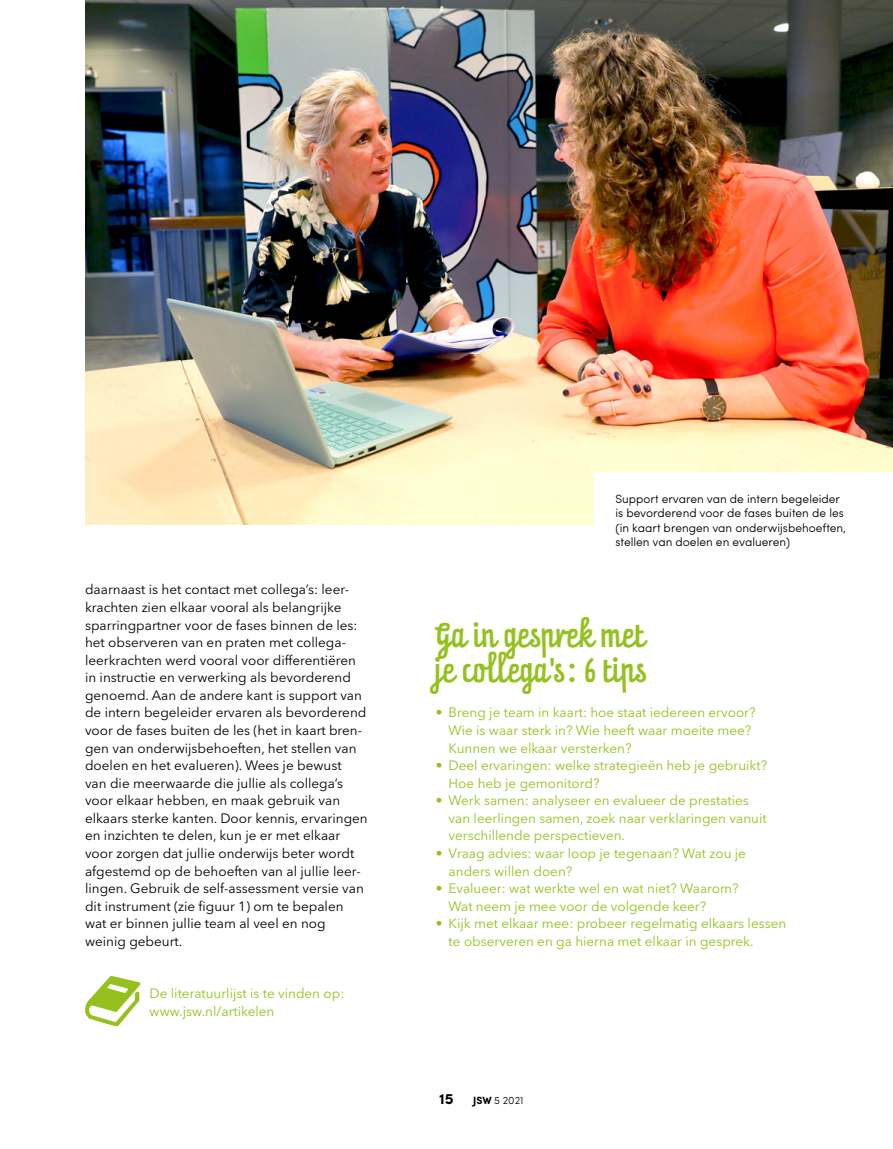
<style>
.page{position:relative;width:893px;height:1149px;background:#fff}
.page>*{position:absolute;margin:0;border:0;box-sizing:border-box;transform-origin:0 0}
.t1{font:30px/35.1px "Prater Script One";color:#95c11f}
.t2{font:700 15px "Sofia Pro";color:#000}
.t3{font:13.5px/17.5px "Avenir Next LT Pro";color:#000}
.t4{font:13.5px/17.5px "Avenir Next LT Pro";color:#95c11f}
.t5{font:300 12px/14.4px "Sofia Pro";color:#000}
.t6{font:300 10.5px "Sofia Pro";color:#000}
.s1{font-weight:700}
</style>
<div class="page">
<svg style="left:85px;top:976px;width:56px;height:50px"></svg>
<img style="left:85px;top:0;width:808px;height:524px">
<div style="left:594px;top:472px;width:299px;height:102px;background:#fff"></div>
<p class="t3" style="left:85px;top:580px;width:284px">daarnaast is het contact met collega’s: leer&shy;krachten zien elkaar vooral als belangrijke sparringpartner voor de fases binnen de les: het observeren van en praten met collega-- leerkrachten werd vooral voor differentiëren in instructie en verwerking als bevorderend genoemd. Aan de andere kant is support van de intern begeleider ervaren als bevorderend voor de fases buiten de les (het in kaart bren&shy;gen van onderwijsbehoeften, het stellen van doelen en het evalueren). Wees je bewust<br>van die meerwaarde die jullie als collega’s voor elkaar hebben, en maak gebruik van elkaars sterke kanten. Door kennis, ervaringen en inzichten te delen, kun je er met elkaar voor zorgen dat jullie onderwijs beter wordt afgestemd op de behoeften van al jullie leer&shy;lingen. Gebruik de self-assessment versie van dit instrument (zie figuur 1) om te bepalen wat er binnen jullie team al veel en nog weinig gebeurt.</p>
<p class="t4" style="left:150px;top:984px;width:196px">De literatuurlijst is te vinden op: www.jsw.nl/artikelen</p>
<p class="t5" style="left:615px;top:490px;width:232px">Support ervaren van de intern begeleider is bevorderend voor de fases buiten de les (in kaart brengen van onderwijsbehoeften, stellen van doelen en evalueren)</p>
<h1 class="t1" style="left:436px;top:620px;width:214px">Ga in gesprek met je collega's: 6 tips</h1>
<p class="t4" style="left:449px;top:703px;width:308px;text-indent:-13px">• Breng je team in kaart: hoe staat iedereen ervoor?<br>Wie is waar sterk in? Wie heeft waar moeite mee?<br>Kunnen we elkaar versterken?</p>
<p class="t4" style="left:449px;top:756px;width:320px;text-indent:-13px">• Deel ervaringen: welke strategieën heb je gebruikt?<br>Hoe heb je gemonitord?</p>
<p class="t4" style="left:449px;top:791px;width:320px;text-indent:-13px">• Werk samen: analyseer en evalueer de prestaties van leerlingen samen, zoek naar verklaringen vanuit verschillende perspectieven.</p>
<p class="t4" style="left:449px;top:844px;width:299px;text-indent:-13px">• Vraag advies: waar loop je tegenaan? Wat zou je anders willen doen?</p>
<p class="t4" style="left:449px;top:879px;width:291px;text-indent:-13px">• Evalueer: wat werkte wel en wat niet? Waarom?<br>Wat neem je mee voor de volgende keer?</p>
<p class="t4" style="left:449px;top:914px;width:339px;text-indent:-13px">• Kijk met elkaar mee: probeer regelmatig elkaars lessen te observeren en ga hierna met elkaar in gesprek.</p>
<p class="t2" style="left:439px;top:1086px;width:16px">15</p>
<p class="t6" style="left:473px;top:1092px;width:52px"><span class="s1">JSW</span> 5 2021</p>
</div>
